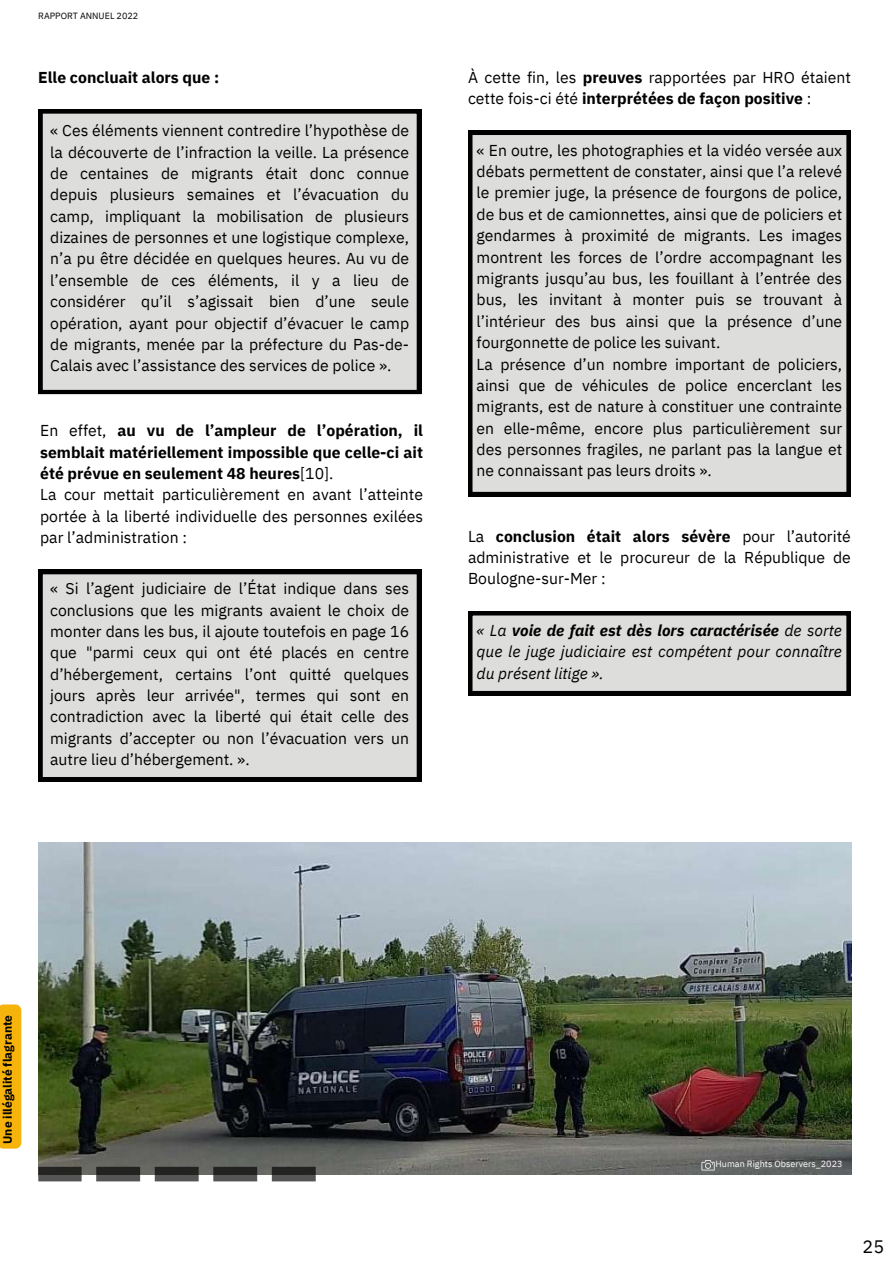
<style>
.page{position:relative;width:893px;height:1264px;background:#fff}
.page>*{position:absolute;margin:0;border:0;box-sizing:border-box;transform-origin:0 0}
.t1{font:18px "IBM Plex Sans Thai Looped";color:#000}
.t2{font:15.75px/21.3px "IBM Plex Sans Thai Looped";color:#000}
.t3{font:italic 15.75px/21.3px "IBM Plex Sans";color:#000;text-align:justify}
.t4{font:700 15.75px "IBM Plex Sans Thai Looped";color:#000}
.t5{font:700 12px "IBM Plex Sans Thai Looped";color:#000}
.t6{font:9px "IBM Plex Sans Hebrew";color:#fff}
.t7{font:9px "IBM Plex Sans Thai Looped";color:#000}
.s1{font-weight:700}
</style>
<div class="page">
<div style="left:0;top:1004px;width:21px;height:144px;background:#f6b30c"></div>
<div style="left:468px;top:130px;width:382px;height:366px;background:#dddddb"></div>
<div style="left:38px;top:109px;width:383px;height:285px;background:#dddddb"></div>
<div style="left:38px;top:570px;width:383px;height:211px;background:#dddddb"></div>
<svg style="left:468px;top:611px;width:382px;height:84px;background:#c2c2c0"></svg>
<img style="left:38px;top:842px;width:813px;height:331px">
<svg style="left:701px;top:1160px;width:13px;height:10px"></svg>
<svg style="left:38px;top:1166px;width:278px;height:15px;background:#50514f"></svg>
<p class="t7" style="left:38px;top:11px;width:101px">RAPPORT ANNUEL 2022</p>
<p class="t4" style="left:38px;top:68px;width:182px">Elle concluait alors que :</p>
<p class="t2" style="left:468px;top:66px;width:384px">À cette fin, les <span class="s1">preuves</span> rapportées par HRO étaient cette fois-ci été <span class="s1">interprétées de façon positive</span> :</p>
<p class="t2" style="left:476px;top:139px;width:367px">« En outre, les photographies et la vidéo versée aux débats permettent de constater, ainsi que l’a relevé le premier juge, la présence de fourgons de police, de bus et de camionnettes, ainsi que de policiers et gendarmes à proximité de migrants. Les images montrent les forces de l’ordre accompagnant les migrants jusqu’au bus, les fouillant à l’entrée des bus, les invitant à monter puis se trouvant à l’intérieur des bus ainsi que la présence d’une fourgonnette de police les suivant.<br>La présence d’un nombre important de policiers, ainsi que de véhicules de police encerclant les migrants, est de nature à constituer une contrainte en elle-même, encore plus particulièrement sur des personnes fragiles, ne parlant pas la langue et ne connaissant pas leurs droits ».</p>
<p class="t2" style="left:50px;top:120px;width:360px;text-align:justify">« Ces éléments viennent contredire l’hypothèse de la découverte de l’infraction la veille. La présence de centaines de migrants était donc connue depuis plusieurs semaines et l’évacuation du camp, impliquant la mobilisation de plusieurs dizaines de personnes et une logistique complexe, n’a pu être décidée en quelques heures. Au vu de l’ensemble de ces éléments, il y a lieu de considérer qu’il s’agissait bien d’une seule opération, ayant pour objectif d’évacuer le camp de migrants, menée par la préfecture du Pas-de-Calais avec l’assistance des services de police ».</p>
<p class="t2" style="left:40px;top:420px;width:384px">En effet, <span class="s1">au vu de l’ampleur de l’opération, il semblait matériellement impossible que celle-ci ait été prévue en seulement 48 heures</span>[10].<br>La cour mettait particulièrement en avant l’atteinte portée à la liberté individuelle des personnes exilées par l’administration :</p>
<p class="t2" style="left:50px;top:578px;width:360px;text-align:justify">« Si l’agent judiciaire de l’État indique dans ses conclusions que les migrants avaient le choix de monter dans les bus, il ajoute toutefois en page 16 que "parmi ceux qui ont été placés en centre d’hébergement, certains l’ont quitté quelques jours après leur arrivée", termes qui sont en contradiction avec la liberté qui était celle des migrants d’accepter ou non l’évacuation vers un autre lieu d’hébergement. ».</p>
<p class="t2" style="left:468px;top:525px;width:384px;text-align:justify">La <span class="s1">conclusion était alors sévère</span> pour l’autorité administrative et le procureur de la République de Boulogne-sur-Mer :</p>
<p class="t3" style="left:476px;top:619px;width:367px">« La <span class="s1">voie de fait est dès lors caractérisée</span> de sorte que le juge judiciaire est compétent pour connaître du présent litige ».</p>
<p class="t5" style="left:1px;top:1143px;width:130px;rotate:-90deg">Une illégalité flagrante</p>
<p class="t6" style="left:715px;top:1158px;width:128px">Human Rights Observers_2023</p>
<p class="t1" style="left:862px;top:1236px;width:23px">25</p>
</div>
